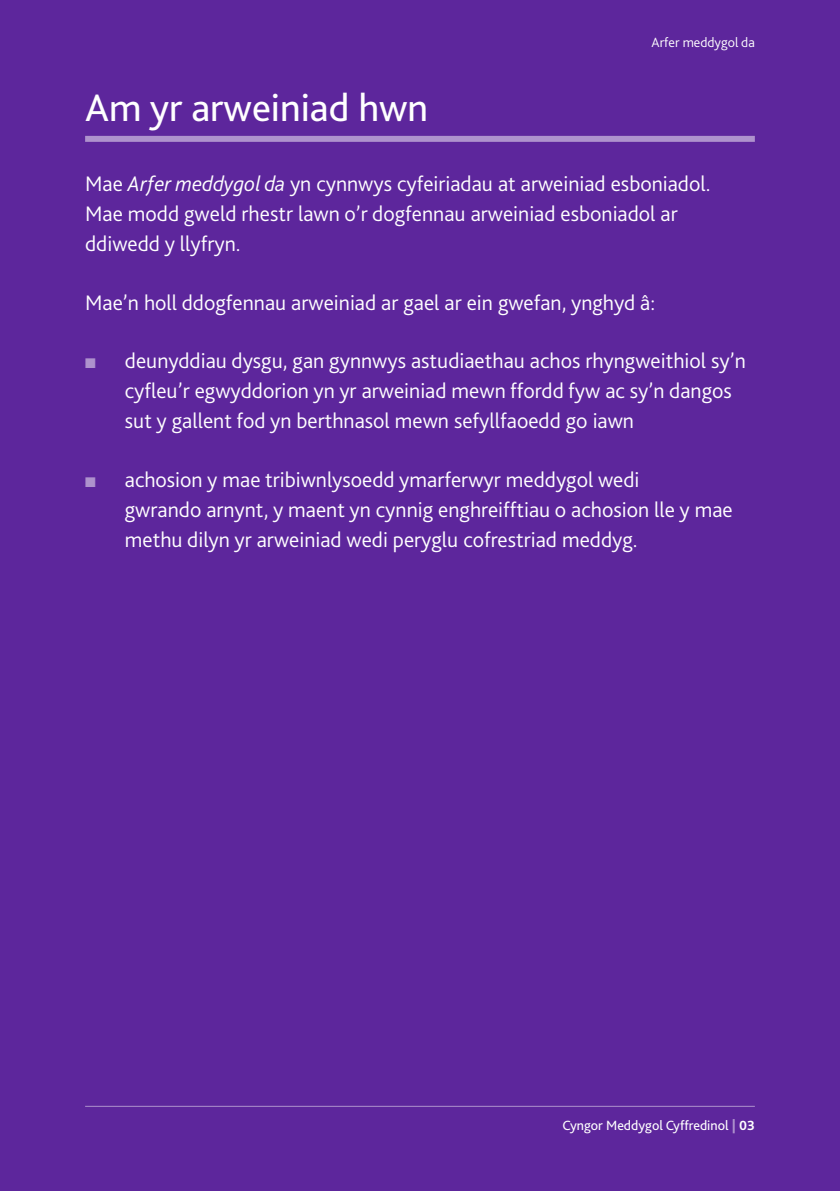
<style>
.page{position:relative;width:840px;height:1191px;background:#fff}
.page>*{position:absolute;margin:0;border:0;box-sizing:border-box;transform-origin:0 0}
.t1{font:40px "Bliss 2";color:#fff}
.t2{font:300 22px/30px "Bliss 2";color:#fff}
.t3{font:14px "Bliss 2";color:#fff}
.t4{font:300 14px "Bliss 2";color:#fff}
.s1{font-style:italic}
.s2{color:#ae92cd}
.s3{font-weight:800;color:#ae92cd}
.s4{font-weight:700}
</style>
<div class="page">
<div style="left:0;top:0;width:839px;height:1191px;background:#5d269c"></div>
<hr style="left:85px;top:1105px;width:669px;height:1px;background:#ae92cd">
<div style="left:85px;top:136px;width:669px;height:6px;background:#ae92cd"></div>
<h1 class="t1" style="left:85px;top:83px;width:344px">Am yr arweiniad hwn</h1>
<p class="t4" style="left:651px;top:33px;width:105px">Arfer meddygol da</p>
<p class="t2" style="left:85px;top:168px;width:626px">Mae <span class="s1">Arfer meddygol da</span> yn cynnwys cyfeiriadau at arweiniad esboniadol.<br>Mae modd gweld rhestr lawn o’r dogfennau arweiniad esboniadol ar ddiwedd y llyfryn.</p>
<p class="t2" style="left:85px;top:287px;width:571px">Mae’n holl ddogfennau arweiniad ar gael ar ein gwefan, ynghyd â:</p>
<p class="t2" style="left:125px;top:345px;width:622px;text-indent:-40px"><span class="s2">■</span> deunyddiau dysgu, gan gynnwys astudiaethau achos rhyngweithiol sy’n cyfleu’r egwyddorion yn yr arweiniad mewn ffordd fyw ac sy’n dangos sut y gallent fod yn berthnasol mewn sefyllfaoedd go iawn</p>
<p class="t2" style="left:125px;top:463px;width:609px;text-indent:-40px"><span class="s2">■</span> achosion y mae tribiwnlysoedd ymarferwyr meddygol wedi<br>gwrando arnynt, y maent yn cynnig enghreifftiau o achosion lle y mae methu dilyn yr arweiniad wedi peryglu cofrestriad meddyg.</p>
<p class="t3" style="left:562px;top:1116px;width:194px">Cyngor Meddygol Cyffredinol <span class="s3">|</span> <span class="s4">03</span></p>
</div>
